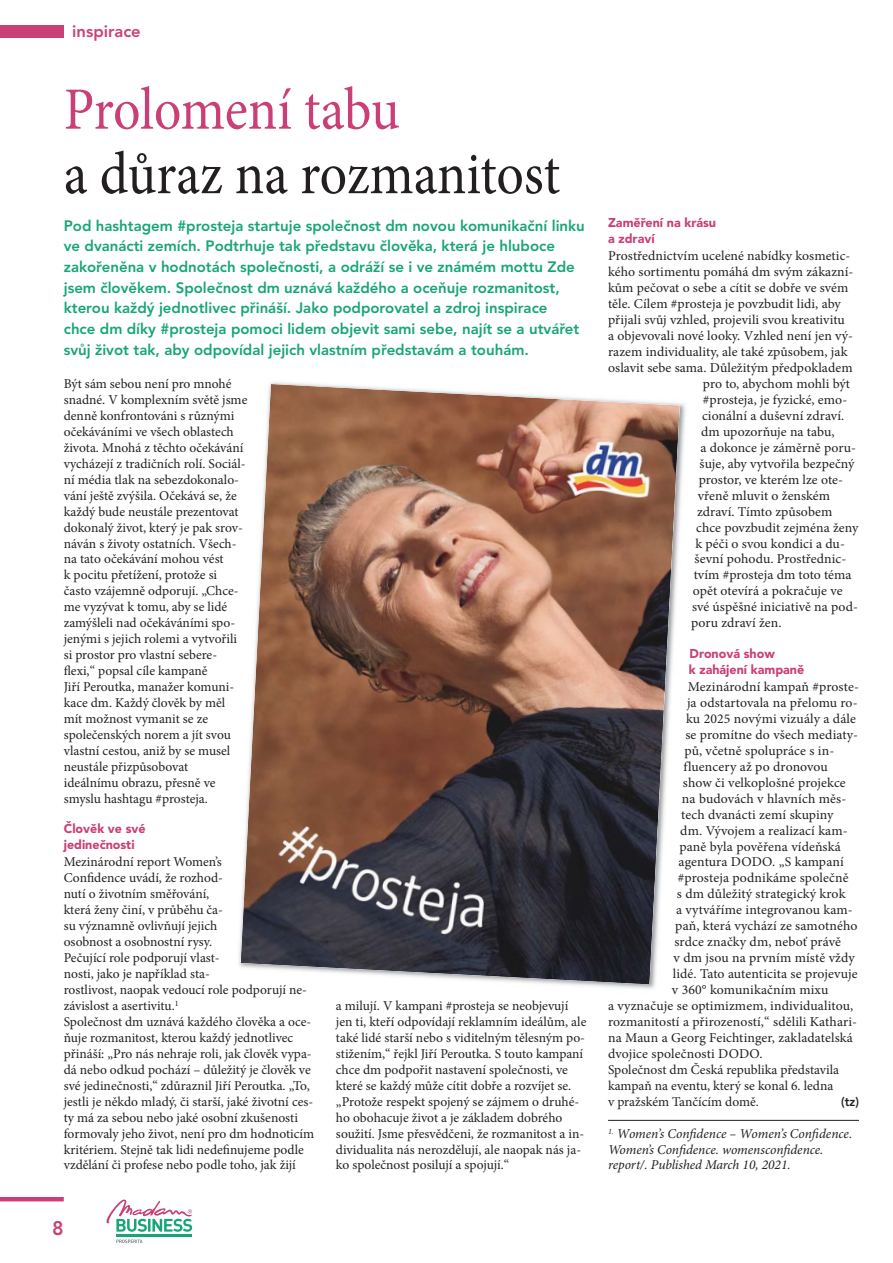
<style>
.page{position:relative;width:893px;height:1263px;background:#fff}
.page>*{position:absolute;margin:0;border:0;box-sizing:border-box;transform-origin:0 0}
.t1{font:60px "Minion Pro";color:#231f20;scale:.9 1}
.t2{font:60px "Minion Pro";letter-spacing:-.005em;color:#c93f76;scale:.9 1}
.t3{font:800 19.5px "Avenir";color:#c93f76}
.t4{font:800 16.5px "Avenir";color:#c93f76}
.t5{font:800 15px/20.7px "Avenir";color:#17a577}
.t6{font:13.5px/15.9px "Minion Pro";color:#231f20}
.t7{font:italic 13.5px/15.9px "Minion Pro";color:#231f20}
.t8{font:900 12.75px/15.9px "Avenir";color:#c93f76}
.t9{font:800 12.75px "Avenir";color:#231f20;scale:.95 1}
</style>
<div class="page">
<hr style="left:0;top:1197px;width:64px;height:4px;background:#c93f76">
<div style="left:0;top:25px;width:64px;height:12px;background:#c93f76"></div>
<hr style="left:116px;top:1234px;width:76px;height:2px;background:#17a577">
<svg style="left:107px;top:1199px;width:85px;height:33px"></svg>
<svg style="left:116px;top:1239px;width:27px;height:4px"></svg>
<hr style="left:608px;top:1120px;width:251px;height:1px;background:#231f20">
<img style="left:241px;top:384px;width:439px;height:600px">
<p class="t4" style="left:72px;top:25px;width:70px">inspirace</p>
<h1 class="t2" style="left:64px;top:86px;width:375px">Prolomení tabu</h1>
<h1 class="t1" style="left:64px;top:150px;width:553px">a důraz na rozmanitost</h1>
<p class="t5" style="left:64px;top:216px;width:523px">Pod hashtagem #prosteja startuje společnost dm novou komunikační linku ve dvanácti zemích. Podtrhuje tak představu člověka, která je hluboce zakořeněna v hodnotách společnosti, a odráží se i ve známém mottu Zde jsem člověkem. Společnost dm uznává každého a oceňuje rozmanitost, kterou každý jednotlivec přináší. Jako podporovatel a zdroj inspirace<br>chce dm díky #prosteja pomoci lidem objevit sami sebe, najít se a utvářet svůj život tak, aby odpovídal jejich vlastním představám a touhám.</p>
<p class="t6" style="left:64px;top:377px;width:185px">Být sám sebou není pro mnohé snadné. V komplexním světě jsme denně konfrontováni s různými očekáváními ve všech oblastech života. Mnohá z těchto očekávání vycházejí z tradičních rolí. Sociál&shy;ní média tlak na sebezdokonalo&shy;vání ještě zvýšila. Očekává se, že každý bude neustále prezentovat dokonalý život, který je pak srov&shy;náván s životy ostatních. Všech&shy;na tato očekávání mohou vést<br>k pocitu přetížení, protože si často vzájemně odporují. „Chce&shy;me vyzývat k tomu, aby se lidé zamýšleli nad očekáváními spo&shy;jenými s jejich rolemi a vytvořili si prostor pro vlastní sebere - flexi,“ popsal cíle kampaně<br>Jiří Peroutka, manažer komuni&shy;kace dm. Každý člověk by měl<br>mít možnost vymanit se ze společenských norem a jít svou vlastní cestou, aniž by se musel neustále přizpůsobovat<br>ideálnímu obrazu, přesně ve smyslu hashtagu #prosteja.</p>
<p class="t8" style="left:64px;top:822px;width:83px">Člověk ve své jedinečnosti</p>
<p class="t6" style="left:64px;top:855px;width:252px">Mezinárodní report Women’s<br>Confidence uvádí, že rozhod-<br>nutí o životním směřování,<br>která ženy činí, v průběhu ča-<br>su významně ovlivňují jejich<br>osobnost a osobnostní rysy.<br>Pečující role podporují vlast-<br>nosti, jako je například sta-<br>rostlivost, naopak vedoucí role podporují ne&shy;závislost a asertivitu.<sup>1<br></sup>Společnost dm uznává každého člověka a oce&shy;ňuje rozmanitost, kterou každý jednotlivec přináší: „Pro nás nehraje roli, jak člověk vypa&shy;dá nebo odkud pochází – důležitý je člověk ve své jedinečnosti,“ zdůraznil Jiří Peroutka. „To, jestli je někdo mladý, či starší, jaké životní ces&shy;ty má za sebou nebo jaké osobní zkušenosti formovaly jeho život, není pro dm hodnoticím kritériem. Stejně tak lidi nedefinujeme podle vzdělání či profese nebo podle toho, jak žijí</p>
<h2 class="t3" style="left:52px;top:1220px;width:13px">8</h2>
<p class="t6" style="left:336px;top:999px;width:252px">a milují. V kampani #prosteja se neobjevují jen ti, kteří odpovídají reklamním ideálům, ale také lidé starší nebo s viditelným tělesným po&shy;stižením,“ řejkl Jiří Peroutka. S touto kampaní chce dm podpořit nastavení společnosti, ve které se každý může cítit dobře a rozvíjet se. „Protože respekt spojený se zájmem o druhé&shy;ho obohacuje život a je základem dobrého soužití. Jsme přesvědčeni, že rozmanitost a in&shy;dividualita nás nerozdělují, ale naopak nás ja&shy;ko společnost posilují a spojují.“</p>
<p class="t8" style="left:608px;top:216px;width:110px">Zaměření na krásu a zdraví</p>
<p class="t6" style="left:608px;top:249px;width:244px">Prostřednictvím ucelené nabídky kosmetic-</p>
<p class="t6" style="left:608px;top:265px;width:247px">kého sortimentu pomáhá dm svým zákazní-</p>
<p class="t6" style="left:608px;top:281px;width:242px">kům pečovat o sebe a cítit se dobře ve svém</p>
<p class="t6" style="left:608px;top:297px;width:234px">těle. Cílem #prosteja je povzbudit lidi, aby</p>
<p class="t6" style="left:608px;top:313px;width:238px">přijali svůj vzhled, projevili svou kreativitu</p>
<p class="t6" style="left:608px;top:329px;width:246px">a objevovali nové looky. Vzhled není jen vý-</p>
<p class="t6" style="left:608px;top:345px;width:241px">razem individuality, ale také způsobem, jak</p>
<p class="t6" style="left:608px;top:361px;width:246px">oslavit sebe sama. Důležitým předpokladem</p>
<p class="t6" style="left:703px;top:377px;width:149px">pro to, abychom mohli být</p>
<p class="t6" style="left:703px;top:393px;width:146px">#prosteja, je fyzické, emo -</p>
<p class="t6" style="left:702px;top:409px;width:144px">cionální a duševní zdraví.</p>
<p class="t6" style="left:701px;top:425px;width:135px">dm upozorňuje na tabu,</p>
<p class="t6" style="left:700px;top:441px;width:157px">a dokonce je záměrně poru-</p>
<p class="t6" style="left:699px;top:457px;width:157px">šuje, aby vytvořila bezpečný</p>
<p class="t6" style="left:699px;top:473px;width:146px">prostor, ve kterém lze ote-</p>
<p class="t6" style="left:698px;top:489px;width:134px">vřeně mluvit o ženském</p>
<p class="t6" style="left:697px;top:504px;width:137px">zdraví. Tímto způsobem</p>
<p class="t6" style="left:696px;top:520px;width:164px">chce povzbudit zejména ženy</p>
<p class="t6" style="left:695px;top:536px;width:151px">k péči o svou kondici a du-</p>
<p class="t6" style="left:694px;top:552px;width:153px">ševní pohodu. Prostřednic-</p>
<p class="t6" style="left:694px;top:568px;width:159px">tvím #prosteja dm toto téma</p>
<p class="t6" style="left:693px;top:584px;width:151px">opět otevírá a pokračuje ve</p>
<p class="t6" style="left:692px;top:600px;width:167px">své úspěšné iniciativě na pod-</p>
<p class="t6" style="left:691px;top:616px;width:92px">poru zdraví žen.</p>
<p class="t8" style="left:689px;top:646px;width:117px">Dronová show<br>k zahájení kampaně</p>
<p class="t6" style="left:688px;top:680px;width:173px">Mezinárodní kampaň #proste-</p>
<p class="t6" style="left:687px;top:696px;width:172px">ja odstartovala na přelomu ro-</p>
<p class="t6" style="left:686px;top:712px;width:171px">ku 2025 novými vizuály a dále</p>
<p class="t6" style="left:685px;top:728px;width:174px">se promítne do všech mediaty-</p>
<p class="t6" style="left:684px;top:744px;width:151px">pů, včetně spolupráce s in-</p>
<p class="t6" style="left:684px;top:760px;width:146px">fluencery až po dronovou</p>
<p class="t6" style="left:683px;top:776px;width:164px">show či velkoplošné projekce</p>
<p class="t6" style="left:682px;top:791px;width:166px">na budovách v hlavních měs-</p>
<p class="t6" style="left:681px;top:807px;width:154px">tech dvanácti zemí skupiny</p>
<p class="t6" style="left:680px;top:823px;width:169px">dm. Vývojem a realizací kam-</p>
<p class="t6" style="left:679px;top:839px;width:163px">paně byla pověřena vídeňská</p>
<p class="t6" style="left:679px;top:855px;width:167px">agentura DODO. „S kampaní</p>
<p class="t6" style="left:678px;top:871px;width:172px">#prosteja podnikáme společně</p>
<p class="t6" style="left:677px;top:887px;width:170px">s dm důležitý strategický krok</p>
<p class="t6" style="left:676px;top:903px;width:178px">a vytváříme integrovanou kam-</p>
<p class="t6" style="left:675px;top:919px;width:184px">paň, která vychází ze samotného</p>
<p class="t6" style="left:674px;top:935px;width:168px">srdce značky dm, neboť právě</p>
<p class="t6" style="left:674px;top:951px;width:183px">v dm jsou na prvním místě vždy</p>
<p class="t6" style="left:673px;top:967px;width:186px">lidé. Tato autenticita se projevuje</p>
<p class="t6" style="left:672px;top:983px;width:158px">v 360° komunikačním mixu</p>
<p class="t6" style="left:608px;top:999px;width:247px">a vyznačuje se optimizmem, individualitou,</p>
<p class="t6" style="left:608px;top:1015px;width:251px">rozmanitostí a přirozeností,“ sdělili Kathari-</p>
<p class="t6" style="left:608px;top:1031px;width:246px">na Maun a Georg Feichtinger, zakladatelská</p>
<p class="t6" style="left:608px;top:1047px;width:156px">dvojice společnosti DODO.</p>
<p class="t6" style="left:608px;top:1063px;width:233px">Společnost dm Česká republika představila</p>
<p class="t6" style="left:608px;top:1078px;width:227px">kampaň na eventu, který se konal 6. ledna</p>
<p class="t6" style="left:608px;top:1094px;width:152px">v pražském Tančícím domě.</p>
<p class="t9" style="left:841px;top:1096px;width:20px">(tz)</p>
<p class="t7" style="left:608px;top:1125px;width:246px"><sup>1.</sup> Women’s Confidence – Women’s Confidence.<br>Women’s Confidence. womensconfidence. report/. Published March 10, 2021.</p>
</div>
